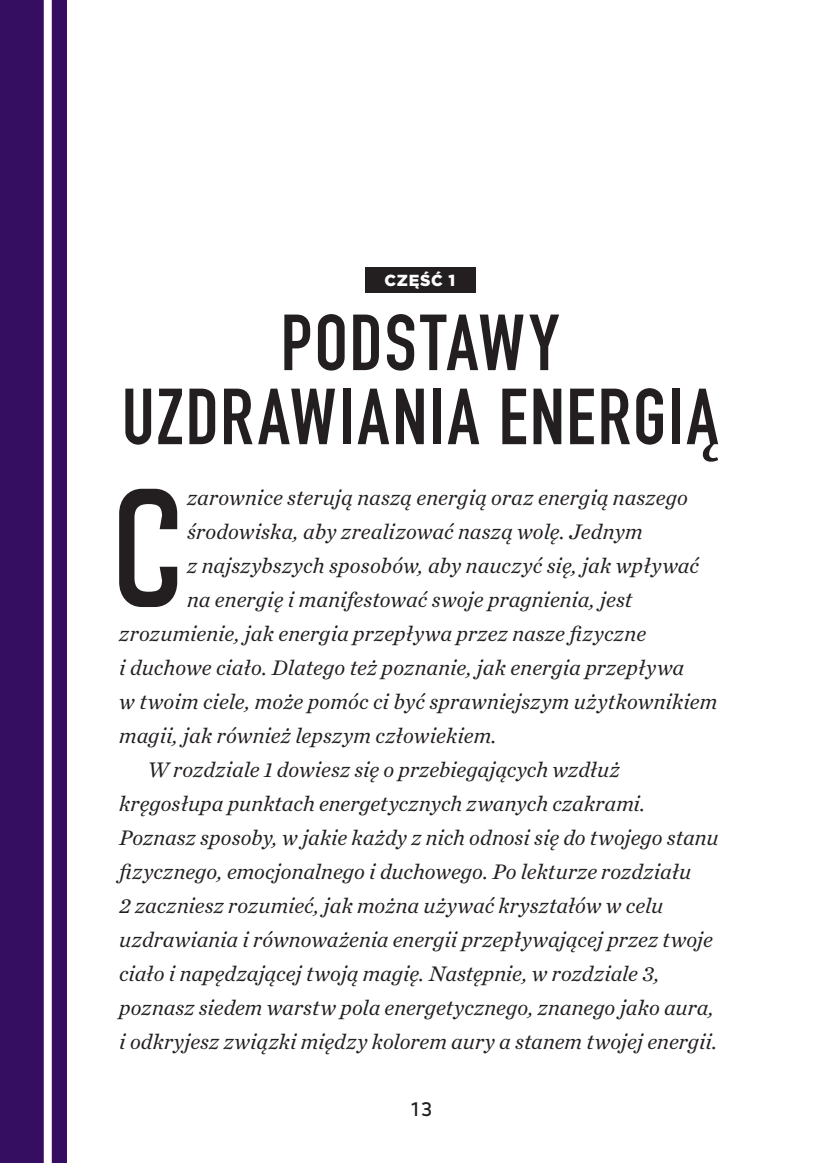
<style>
.page{position:relative;width:823px;height:1163px;background:#fff}
.page>*{position:absolute;margin:0;border:0;box-sizing:border-box;transform-origin:0 0}
.t1{font:161px "Caligor Clean";color:#231f20}
.t2{font:700 78px/74px "DIN Condensed";letter-spacing:.03em;color:#231f20;text-align:center}
.t3{font:italic 22px "Chronicle Text G1";color:#231f20}
.t4{font:500 20px "Mirai";color:#231f20}
.t5{font:900 16px "Gotham";letter-spacing:.04em;color:#fff}
</style>
<div class="page">
<div style="left:0;top:0;width:68px;height:1162px;background:#350e61"></div>
<div style="left:44px;top:0;width:8px;height:1162px;background:#fff"></div>
<hr style="left:67px;top:0;width:4px;height:1162px;background:#fff">
<div style="left:364px;top:267px;width:111px;height:26px;background:#231f20"></div>
<p class="t5" style="left:384px;top:269px;width:72px">CZĘŚĆ 1</p>
<h2 class="t2" style="left:121px;top:305px;width:597px">PODSTAWY<br>UZDRAWIANIA ENERGIĄ</h2>
<h1 class="t1" style="left:115px;top:452px;width:68px">C</h1>
<p class="t3" style="left:187px;top:480px;width:502px">zarownice sterują naszą energią oraz energią naszego</p>
<p class="t3" style="left:187px;top:514px;width:457px">środowiska, aby zrealizować naszą wolę. Jednym</p>
<p class="t3" style="left:187px;top:548px;width:513px">z najszybszych sposobów, aby nauczyć się, jak wpływać</p>
<p class="t3" style="left:187px;top:582px;width:446px">na energię i manifestować swoje pragnienia, jest</p>
<p class="t3" style="left:119px;top:616px;width:528px">zrozumienie, jak energia przepływa przez nasze fizyczne</p>
<p class="t3" style="left:119px;top:650px;width:566px">i duchowe ciało. Dlatego też poznanie, jak energia przepływa</p>
<p class="t3" style="left:119px;top:684px;width:599px">w twoim ciele, może pomóc ci być sprawniejszym użytkownikiem</p>
<p class="t3" style="left:119px;top:718px;width:379px">magii, jak również lepszym człowiekiem.</p>
<p class="t3" style="left:147px;top:752px;width:473px">W rozdziale 1 dowiesz się o przebiegających wzdłuż</p>
<p class="t3" style="left:119px;top:786px;width:527px">kręgosłupa punktach energetycznych zwanych czakrami.</p>
<p class="t3" style="left:119px;top:820px;width:600px">Poznasz sposoby, w jakie każdy z nich odnosi się do twojego stanu</p>
<p class="t3" style="left:119px;top:854px;width:573px">fizycznego, emocjonalnego i duchowego. Po lekturze rozdziału</p>
<p class="t3" style="left:119px;top:888px;width:545px">2 zaczniesz rozumieć, jak można używać kryształów w celu</p>
<p class="t3" style="left:119px;top:922px;width:595px">uzdrawiania i równoważenia energii przepływającej przez twoje</p>
<p class="t3" style="left:119px;top:956px;width:542px">ciało i napędzającej twoją magię. Następnie, w rozdziale 3,</p>
<p class="t3" style="left:119px;top:990px;width:596px">poznasz siedem warstw pola energetycznego, znanego jako aura,</p>
<p class="t3" style="left:119px;top:1024px;width:599px">i odkryjesz związki między kolorem aury a stanem twojej energii.</p>
<p class="t4" style="left:409px;top:1092px;width:24px">13</p>
</div>
